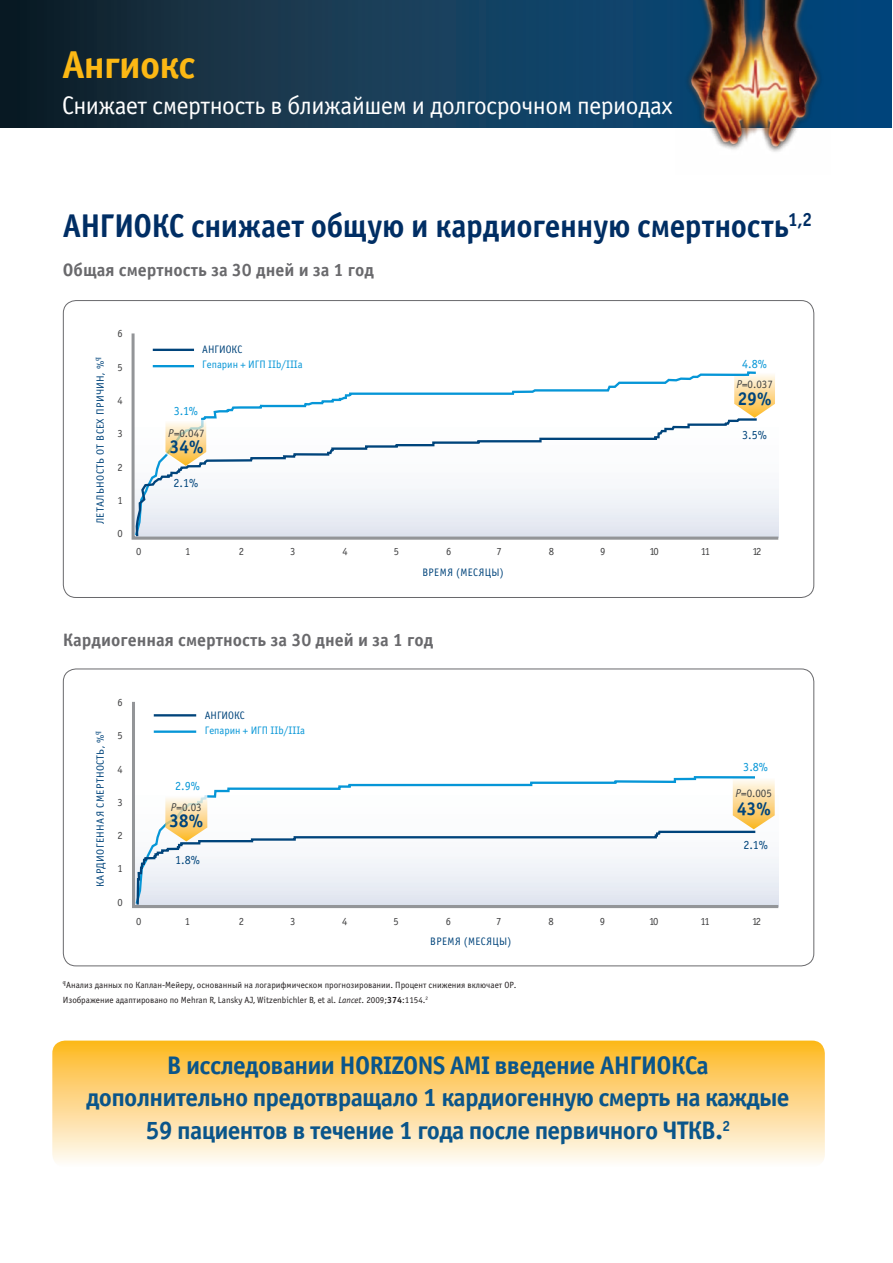
<style>
.page{position:relative;width:893px;height:1263px;background:#fff}
.page>*{position:absolute;margin:0;border:0;box-sizing:border-box;transform-origin:0 0}
.t1{font:700 39px "Officina Sans C";letter-spacing:-.02em;color:#fcb814}
.t2{font:700 33px "Officina Sans C";letter-spacing:-.01em;color:#002e64;scale:.95 1}
.t3{font:700 25.5px/32.2px "Officina Sans C";letter-spacing:-.03em;color:#0a558a;text-align:center}
.t4{font:25.5px "Officina Sans C";letter-spacing:-.02em;color:#fff}
.t5{font:700 18.6px "Officina Sans C";letter-spacing:-.02em;color:#00447b}
.t6{font:700 18px "Officina Sans C";color:#69696c}
.t7{font:12.45px "Officina Sans C";color:#0696d7}
.t8{font:12.45px "Officina Sans C";color:#00447b}
.t9{font:11.4px "Officina Sans C";color:#414241}
.t10{font:10.8px "Officina Sans C";color:#404041}
.t11{font:10.8px "Officina Sans C";color:#0696d7}
.t12{font:10.8px "Officina Sans C";letter-spacing:.03em;color:#00447b}
.t13{font:10.8px "Officina Sans C";color:#00447b}
.t14{font:10.5px "Officina Sans C";letter-spacing:.03em;color:#00447b}
.t15{font:9px/15px "Officina Sans C";color:#231f20}
.s1{font-style:italic}
.s2{font-weight:700}
</style>
<div class="page">
<svg style="left:0;top:0;width:891px;height:128px;background:#123853"></svg>
<svg style="left:131px;top:333px;width:648px;height:207px"></svg>
<svg style="left:134px;top:370px;width:623px;height:167px"></svg>
<svg style="left:135px;top:417px;width:623px;height:120px"></svg>
<hr style="left:153px;top:349px;width:41px;height:2px;background:#00447b">
<hr style="left:153px;top:365px;width:41px;height:2px;background:#0696d7">
<svg style="left:163px;top:420px;width:43px;height:46px"></svg>
<svg style="left:132px;top:701px;width:647px;height:208px"></svg>
<svg style="left:134px;top:775px;width:622px;height:130px"></svg>
<svg style="left:135px;top:829px;width:621px;height:77px"></svg>
<hr style="left:154px;top:714px;width:42px;height:2px;background:#00447b">
<hr style="left:154px;top:730px;width:42px;height:3px;background:#0696d7">
<svg style="left:733px;top:777px;width:42px;height:52px"></svg>
<svg style="left:165px;top:794px;width:42px;height:47px"></svg>
<svg style="left:52px;top:1040px;width:773px;height:122px;background:#fdd88a"></svg>
<img style="left:675px;top:0;width:156px;height:152px">
<h1 class="t1" style="left:62px;top:42px;width:135px">Ангиокс</h1>
<h3 class="t4" style="left:62px;top:91px;width:612px">Снижает смертность в ближайшем и долгосрочном периодах</h3>
<h2 class="t2" style="left:63px;top:207px;width:790px">АНГИОКС снижает общую и кардиогенную смертность<sup>1,2</sup></h2>
<h3 class="t6" style="left:63px;top:259px;width:313px">Общая смертность за 30 дней и за 1 год</h3>
<p class="t10" style="left:117px;top:328px;width:7px">6</p>
<p class="t10" style="left:117px;top:361px;width:7px">5</p>
<p class="t10" style="left:117px;top:395px;width:7px">4</p>
<p class="t10" style="left:117px;top:428px;width:7px">3</p>
<p class="t10" style="left:117px;top:461px;width:7px">2</p>
<p class="t10" style="left:117px;top:494px;width:7px">1</p>
<p class="t10" style="left:117px;top:528px;width:7px">0</p>
<p class="t13" style="left:202px;top:343px;width:42px">АНГИОКС</p>
<p class="t11" style="left:202px;top:359px;width:102px">Гепарин + ИГП IIb/IIIa</p>
<p class="t14" style="left:95px;top:524px;width:169px;rotate:-90deg">ЛЕТАЛЬНОСТЬ ОТ ВСЕХ ПРИЧИН, %<sup>¶</sup></p>
<h3 class="t7" style="left:742px;top:357px;width:26px">4.8%</h3>
<p class="t9" style="left:736px;top:378px;width:38px"><span class="s1">P</span>=0.037</p>
<h3 class="t5" style="left:738px;top:388px;width:36px">29%</h3>
<h3 class="t7" style="left:174px;top:404px;width:25px">3.1%</h3>
<p class="t9" style="left:168px;top:426px;width:38px"><span class="s1">P</span>=0.047</p>
<h3 class="t5" style="left:169px;top:436px;width:36px">34%</h3>
<h3 class="t8" style="left:742px;top:428px;width:26px">3.5%</h3>
<h3 class="t8" style="left:173px;top:476px;width:26px">2.1%</h3>
<p class="t10" style="left:136px;top:546px;width:7px">0</p>
<p class="t10" style="left:185px;top:546px;width:7px">1</p>
<p class="t10" style="left:239px;top:546px;width:7px">2</p>
<p class="t10" style="left:290px;top:546px;width:7px">3</p>
<p class="t10" style="left:342px;top:546px;width:7px">4</p>
<p class="t10" style="left:394px;top:546px;width:7px">5</p>
<p class="t10" style="left:446px;top:546px;width:7px">6</p>
<p class="t10" style="left:496px;top:546px;width:7px">7</p>
<p class="t10" style="left:549px;top:546px;width:7px">8</p>
<p class="t10" style="left:600px;top:546px;width:7px">9</p>
<p class="t10" style="left:650px;top:546px;width:11px">10</p>
<p class="t10" style="left:701px;top:546px;width:11px">11</p>
<p class="t10" style="left:752px;top:546px;width:11px">12</p>
<p class="t12" style="left:422px;top:567px;width:83px">ВРЕМЯ (МЕСЯЦЫ)</p>
<h3 class="t6" style="left:63px;top:629px;width:372px">Кардиогенная смертность за 30 дней и за 1 год</h3>
<p class="t14" style="left:95px;top:887px;width:158px;rotate:-90deg">КАРДИОГЕННАЯ СМЕРТНОСТЬ, %<sup>¶</sup></p>
<p class="t10" style="left:117px;top:696px;width:7px">6</p>
<p class="t10" style="left:117px;top:730px;width:7px">5</p>
<p class="t10" style="left:117px;top:763px;width:7px">4</p>
<p class="t10" style="left:117px;top:796px;width:7px">3</p>
<p class="t10" style="left:117px;top:829px;width:7px">2</p>
<p class="t10" style="left:117px;top:863px;width:7px">1</p>
<p class="t10" style="left:117px;top:896px;width:7px">0</p>
<p class="t13" style="left:205px;top:709px;width:42px">АНГИОКС</p>
<p class="t11" style="left:205px;top:724px;width:102px">Гепарин + ИГП IIb/IIIa</p>
<h3 class="t7" style="left:175px;top:779px;width:26px">2.9%</h3>
<p class="t9" style="left:171px;top:800px;width:32px"><span class="s1">P</span>=0.03</p>
<h3 class="t5" style="left:169px;top:810px;width:36px">38%</h3>
<h3 class="t8" style="left:175px;top:853px;width:26px">1.8%</h3>
<h3 class="t7" style="left:743px;top:760px;width:26px">3.8%</h3>
<p class="t9" style="left:736px;top:787px;width:38px"><span class="s1">P</span>=0.005</p>
<h3 class="t5" style="left:737px;top:798px;width:36px">43%</h3>
<h3 class="t8" style="left:743px;top:838px;width:26px">2.1%</h3>
<p class="t10" style="left:136px;top:915px;width:7px">0</p>
<p class="t10" style="left:185px;top:915px;width:7px">1</p>
<p class="t10" style="left:239px;top:915px;width:7px">2</p>
<p class="t10" style="left:290px;top:915px;width:7px">3</p>
<p class="t10" style="left:342px;top:915px;width:7px">4</p>
<p class="t10" style="left:394px;top:915px;width:7px">5</p>
<p class="t10" style="left:446px;top:915px;width:7px">6</p>
<p class="t10" style="left:496px;top:915px;width:7px">7</p>
<p class="t10" style="left:548px;top:915px;width:7px">8</p>
<p class="t10" style="left:600px;top:915px;width:7px">9</p>
<p class="t10" style="left:649px;top:915px;width:11px">10</p>
<p class="t10" style="left:700px;top:915px;width:11px">11</p>
<p class="t10" style="left:752px;top:915px;width:11px">12</p>
<p class="t12" style="left:430px;top:935px;width:83px">ВРЕМЯ (МЕСЯЦЫ)</p>
<p class="t15" style="left:63px;top:977px;width:455px"><sup>¶</sup>Анализ данных по Каплан-Мейеру, основанный на логарифмическом прогнозировании. Процент снижения включает ОР.<br>Изображение адаптировано по Mehran R, Lansky AJ, Witzenbichler B, et al. <span class="s1">Lancet</span>. 2009;<span class="s2">374</span>:1154.<sup>2</sup></p>
<h3 class="t3" style="left:86px;top:1050px;width:705px">В исследовании HORIZONS AMI введение АНГИОКСа дополнительно предотвращало 1 кардиогенную смерть на каждые<br>59 пациентов в течение 1 года после первичного ЧТКВ.<sup>2</sup></h3>
</div>
